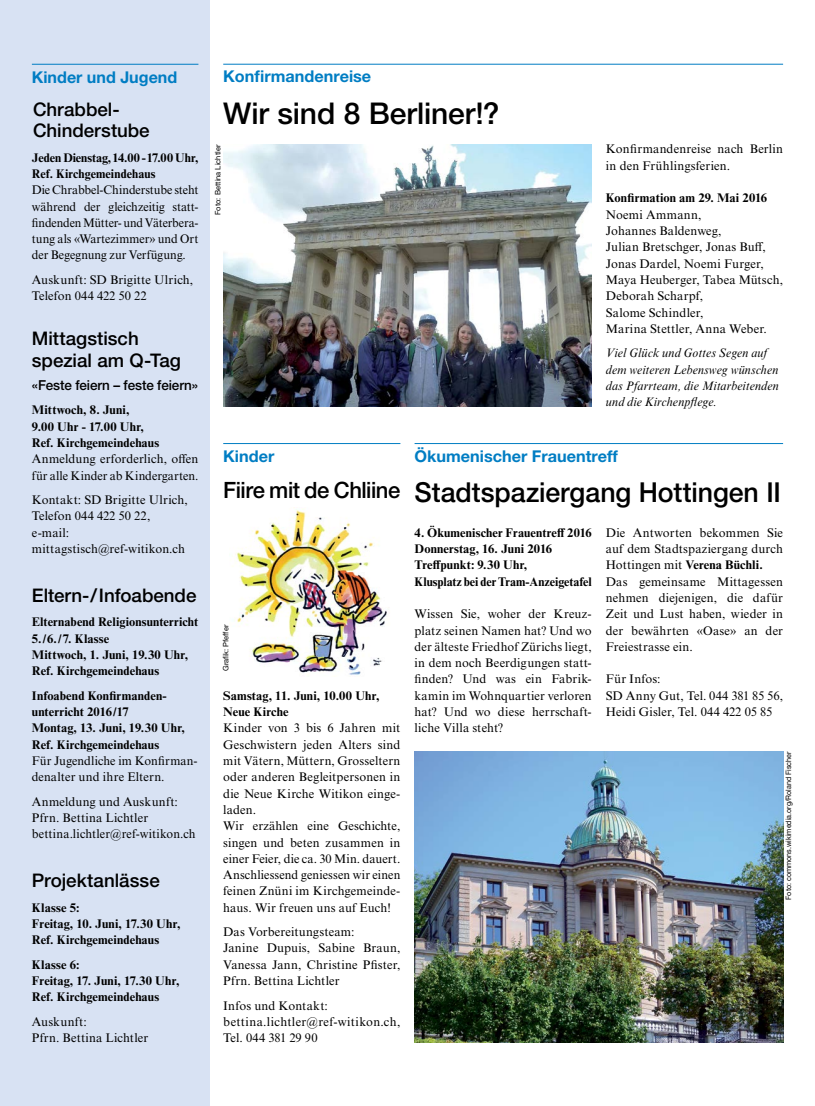
<style>
.page{position:relative;width:815px;height:1106px;background:#fff}
.page>*{position:absolute;margin:0;border:0;box-sizing:border-box;transform-origin:0 0}
.t1{font:500 30px "Helvetica Neue LT Pro";letter-spacing:-.005em;color:#000}
.t2{font:500 27.5px "Helvetica Neue LT Pro";color:#000}
.t3{font:500 22.5px "Helvetica Neue LT Pro";letter-spacing:-.02em;color:#000}
.t4{font:500 18.75px/21.2px "Helvetica Neue LT Pro";color:#000}
.t5{font:700 16.25px "Helvetica Neue LT Pro";color:#007dc3}
.t6{font:500 13.75px "Helvetica Neue LT Pro";letter-spacing:-.005em;color:#000}
.t7{font:12.5px/16.2px "Times NRMT Pro";letter-spacing:.01em;color:#000}
.t8{font:700 12.5px/16.2px "Times NRMT Pro";letter-spacing:.005em;color:#000}
.t9{font:italic 12.5px/16.2px "Times NRMT Pro";letter-spacing:.015em;color:#000;scale:.95 1}
.t10{font:7.5px "Helvetica Neue LT Pro";color:#000;scale:.96 1}
.t11{font:7.5px "Helvetica Neue LT Pro";color:#000}
.s1{font-weight:700}
</style>
<div class="page">
<div style="left:0;top:0;width:209px;height:1106px;background:#d8e2f3"></div>
<hr style="left:32px;top:64px;width:166px;height:1px;background:#007dc3">
<hr style="left:223px;top:443px;width:177px;height:1px;background:#007dc3">
<img style="left:223px;top:145px;width:369px;height:261px">
<hr style="left:223px;top:64px;width:560px;height:1px;background:#007dc3">
<img style="left:415px;top:751px;width:368px;height:291px">
<hr style="left:415px;top:443px;width:368px;height:1px;background:#007dc3">
<img style="left:235px;top:507px;width:152px;height:168px">
<h3 class="t5" style="left:32px;top:66px;width:147px">Kinder und Jugend</h3>
<h3 class="t4" style="left:33px;top:99px;width:118px">Chrabbel-<br>Chinderstube</h3>
<p class="t8" style="left:32px;top:149px;width:168px">Jeden Dienstag, 14.00 - 17.00 Uhr,<br>Ref. Kirchgemeindehaus</p>
<p class="t7" style="left:32px;top:182px;width:168px;text-align:justify">Die Chrabbel-Chinderstube steht während der gleichzeitig statt&shy;findenden Mütter- und Väterbera&shy;tung als «Wartezimmer» und Ort der Begegnung zur Verfügung.</p>
<p class="t7" style="left:32px;top:272px;width:163px">Auskunft: SD Brigitte Ulrich,<br>Telefon 044 422 50 22</p>
<h3 class="t4" style="left:32px;top:327px;width:151px;line-height:22.5px">Mittagstisch spezial am Q-Tag</h3>
<p class="t6" style="left:32px;top:377px;width:168px">«Feste feiern – feste feiern»</p>
<p class="t8" style="left:32px;top:402px;width:129px">Mittwoch, 8. Juni,<br>9.00 Uhr - 17.00 Uhr,<br>Ref. Kirchgemeindehaus</p>
<p class="t7" style="left:32px;top:451px;width:168px">Anmeldung erforderlich, offen für alle Kinder ab Kindergarten.</p>
<p class="t7" style="left:32px;top:492px;width:157px">Kontakt: SD Brigitte Ulrich,<br>Telefon 044 422 50 22, e-mail: mittagstisch@ref-witikon.ch</p>
<h3 class="t4" style="left:32px;top:584px;width:166px">Eltern-/Infoabende</h3>
<p class="t8" style="left:32px;top:614px;width:168px">Elternabend Religionsunterricht<br>5./6./7. Klasse<br>Mittwoch, 1. Juni, 19.30 Uhr,<br>Ref. Kirchgemeindehaus</p>
<p class="t8" style="left:32px;top:687px;width:155px">Infoabend Konfirmanden&shy;unterricht 2016/17<br>Montag, 13. Juni, 19.30 Uhr,<br>Ref. Kirchgemeindehaus</p>
<p class="t7" style="left:32px;top:753px;width:166px">Für Jugendliche im Konfirman&shy;denalter und ihre Eltern.</p>
<p class="t7" style="left:32px;top:794px;width:165px">Anmeldung und Auskunft:<br>Pfrn. Bettina Lichtler bettina.lichtler@ref-witikon.ch</p>
<h3 class="t4" style="left:32px;top:869px;width:129px">Projektanlässe</h3>
<p class="t8" style="left:32px;top:899px;width:150px">Klasse 5:<br>Freitag, 10. Juni, 17.30 Uhr,<br>Ref. Kirchgemeindehaus</p>
<p class="t8" style="left:32px;top:956px;width:149px">Klasse 6:<br>Freitag, 17. Juni, 17.30 Uhr,<br>Ref. Kirchgemeindehaus</p>
<p class="t7" style="left:32px;top:1014px;width:118px">Auskunft:<br>Pfrn. Bettina Lichtler</p>
<h3 class="t5" style="left:223px;top:66px;width:150px">Konfirmandenreise</h3>
<h1 class="t1" style="left:223px;top:95px;width:278px">Wir sind 8 Berliner!?</h1>
<p class="t11" style="left:213px;top:215px;width:71px;rotate:-90deg">Foto: Bettina Lichtler</p>
<p class="t7" style="left:606px;top:142px;width:179px">Konfirmandenreise nach Berlin in den Frühlingsferien.</p>
<p class="t8" style="left:606px;top:190px;width:163px">Konfirmation am 29. Mai 2016</p>
<p class="t7" style="left:606px;top:207px;width:179px">Noemi Ammann,<br>Johannes Baldenweg,<br>Julian Bretschger, Jonas Buff,<br>Jonas Dardel, Noemi Furger,<br>Maya Heuberger, Tabea Mütsch,<br>Deborah Scharpf,<br>Salome Schindler,<br>Marina Stettler, Anna Weber.</p>
<p class="t9" style="left:606px;top:346px;width:184px">Viel Glück und Gottes Segen auf dem weiteren Lebensweg wünschen das Pfarrteam, die Mitarbeitenden und die Kirchenpflege.</p>
<h3 class="t5" style="left:223px;top:446px;width:53px">Kinder</h3>
<h3 class="t3" style="left:223px;top:476px;width:179px">Fiire mit de Chliine</h3>
<p class="t11" style="left:221px;top:671px;width:48px;rotate:-90deg">Grafik: Pfeffer</p>
<p class="t8" style="left:223px;top:687px;width:158px">Samstag, 11. Juni, 10.00 Uhr,<br>Neue Kirche</p>
<p class="t7" style="left:223px;top:720px;width:179px">Kinder von 3 bis 6 Jahren mit<br>Geschwistern jeden Alters sind mit Vätern, Müttern, Grosseltern oder anderen Begleitpersonen in die Neue Kirche Witikon einge&shy;laden.<br>Wir erzählen eine Geschichte, singen und beten zusammen in einer Feier, die ca. 30 Min. dauert.<br>Anschliessend geniessen wir einen feinen Znüni im Kirchgemeinde&shy;haus. Wir freuen uns auf Euch!</p>
<p class="t7" style="left:223px;top:924px;width:179px">Das Vorbereitungsteam:<br>Janine Dupuis, Sabine Braun,<br>Vanessa Jann, Christine Pfister,<br>Pfrn. Bettina Lichtler</p>
<p class="t7" style="left:223px;top:997px;width:179px">Infos und Kontakt: bettina.lichtler@ref-witikon.ch,<br>Tel. 044 381 29 90</p>
<h3 class="t5" style="left:415px;top:446px;width:205px">Ökumenischer Frauentreff</h3>
<h2 class="t2" style="left:415px;top:475px;width:368px">Stadtspaziergang Hottingen II</h2>
<p class="t8" style="left:415px;top:524px;width:179px">4. Ökumenischer Frauentreff 2016<br>Donnerstag, 16. Juni 2016<br>Treffpunkt: 9.30 Uhr,<br>Klusplatz bei der Tram-Anzeigetafel</p>
<p class="t7" style="left:415px;top:606px;width:179px;text-align:justify">Wissen Sie, woher der Kreuz&shy;platz seinen Namen hat? Und wo der älteste Friedhof Zürichs liegt, in dem noch Beerdigungen statt&shy;finden? Und was ein Fabrik&shy;kamin im Wohnquartier verloren hat? Und wo diese herrschaft&shy;liche Villa steht?</p>
<p class="t7" style="left:606px;top:525px;width:179px">Die Antworten bekommen Sie auf dem Stadtspaziergang durch<br>Hottingen mit <span class="s1">Verena Büchli.<br></span>Das gemeinsame Mittagessen nehmen diejenigen, die dafür<br>Zeit und Lust haben, wieder in der bewährten «Oase» an der<br>Freiestrasse ein.</p>
<p class="t7" style="left:606px;top:671px;width:179px">Für Infos:<br>SD Anny Gut, Tel. 044 381 85 56,<br>Heidi Gisler, Tel. 044 422 05 85</p>
<p class="t10" style="left:784px;top:899px;width:156px;rotate:-90deg">Foto: commons.wikimedia.org/Roland Fischer</p>
</div>
